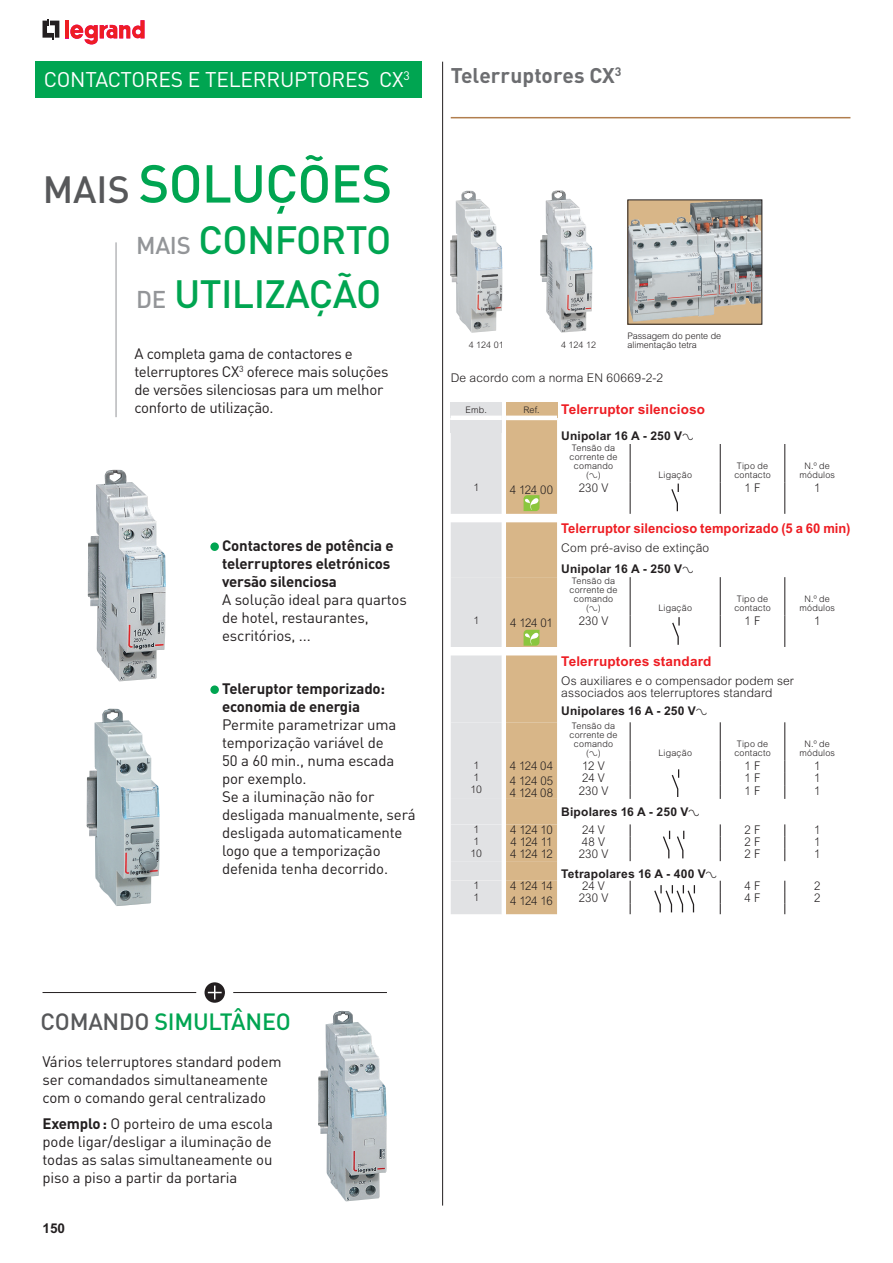
<style>
.page{position:relative;width:893px;height:1263px;background:#fff}
.page>*{position:absolute;margin:0;border:0;box-sizing:border-box;transform-origin:0 0}
.t1{font:500 52.5px "DIN Pro";letter-spacing:-.015em;color:#00a551}
.t2{font:500 39px/54px "DIN Pro";letter-spacing:-.015em;color:#00a551}
.t3{font:500 23.25px "DIN Pro";letter-spacing:-.01em;color:#00a551}
.t4{font:21px "DIN Pro";letter-spacing:-.01em;color:#fff}
.t5{font:700 21px "DIN Pro";letter-spacing:-.005em;color:#6c6d70}
.t6{font:15px/18px "DIN Pro";letter-spacing:-.01em;color:#231f20}
.t7{font:700 15px/18px "DIN Pro";letter-spacing:-.01em;color:#231f20}
.t8{font:700 13.5px "Arial";letter-spacing:.01em;color:#ee1d23}
.t9{font:700 13.5px "Arial";letter-spacing:.01em;color:#ee1d23;scale:.96 1}
.t10{font:700 13.5px "Arial";color:#231f20}
.t11{font:300 12px/21px "Arial";letter-spacing:.01em;color:#231f20}
.t12{font:300 12px "Arial";letter-spacing:.01em;color:#231f20;scale:.95 1}
.t13{font:700 12px "Arial";letter-spacing:.015em;color:#231f20}
.t14{font:300 10.5px "Arial";color:#231f20}
.t15{font:300 9px/9px "Arial";letter-spacing:.02em;color:#231f20;text-align:center}
.t16{font:300 9px/9px "Arial";color:#231f20}
.s1{font-size:37.5px;color:#57585a}
.s2{font-size:24px;color:#939598}
.s3{font-family:"Legrand 2007";font-weight:400}
.s4{font-weight:700}
.s5{color:#57585a}
</style>
<div class="page">
<hr style="left:451px;top:117px;width:399px;height:1px;background:#b17e4e">
<svg style="left:43px;top:19px;width:16px;height:20px"></svg>
<hr style="left:65px;top:20px;width:4px;height:18px;background:#ee1d23">
<svg style="left:70px;top:20px;width:75px;height:25px"></svg>
<img style="left:540px;top:191px;width:53px;height:142px">
<svg style="left:451px;top:655px;width:335px;height:259px"></svg>
<img style="left:629px;top:201px;width:131px;height:121px">
<div style="left:627px;top:199px;width:135px;height:126px;border:1px solid #231f20"></div>
<svg style="left:451px;top:403px;width:335px;height:111px"></svg>
<svg style="left:451px;top:522px;width:335px;height:125px"></svg>
<img style="left:450px;top:191px;width:53px;height:142px">
<div style="left:451px;top:420px;width:51px;height:12px;background:#e1e2e4"></div>
<hr style="left:116px;top:242px;width:1px;height:175px;background:#939598">
<img style="left:88px;top:470px;width:78px;height:211px">
<img style="left:87px;top:709px;width:73px;height:197px">
<img style="left:318px;top:1011px;width:69px;height:190px">
<div style="left:210px;top:542px;width:9px;height:9px;background:#00a551;border-radius:50%"></div>
<div style="left:210px;top:685px;width:9px;height:9px;background:#00a551;border-radius:50%"></div>
<div style="left:205px;top:982px;width:20px;height:21px;background:#231f20;border-radius:50%"></div>
<hr style="left:43px;top:992px;width:153px;height:1px;background:#231f20">
<hr style="left:233px;top:992px;width:154px;height:1px;background:#231f20">
<svg style="left:208px;top:986px;width:14px;height:13px"></svg>
<hr style="left:442px;top:62px;width:1px;height:1143px;background:#231f20">
<div style="left:35px;top:62px;width:387px;height:36px;background:#00a551"></div>
<h3 class="t4" style="left:44px;top:65px;width:368px">CONTACTORES E TELERRUPTORES CX<sup>3</sup></h3>
<h1 class="t1" style="left:43px;top:148px;width:351px"><span class="s1">MAIS</span> SOLUÇÕES</h1>
<h2 class="t2" style="left:136px;top:211px;width:257px"><span class="s2">MAIS</span> CONFORTO<br><span class="s2">DE</span> UTILIZAÇÃO</h2>
<p class="t6" style="left:134px;top:344px;width:256px">A completa gama de contactores e telerruptores CX<sup>3</sup> oferece mais soluções de versões silenciosas para um melhor conforto de utilização.</p>
<p class="t7" style="left:222px;top:536px;width:173px">Contactores de potência e telerruptores eletrónicos versão silenciosa</p>
<p class="t6" style="left:222px;top:590px;width:186px">A solução ideal para quartos de hotel, restaurantes, escritórios, ...</p>
<p class="t7" style="left:222px;top:679px;width:165px">Teleruptor temporizado: economia de energia</p>
<p class="t6" style="left:222px;top:715px;width:195px">Permite parametrizar uma temporização variável de<br>50 a 60 min., numa escada por exemplo.<br>Se a iluminação não for desligada manualmente, será desligada automaticamente logo que a temporização defenida tenha decorrido.</p>
<h3 class="t5" style="left:451px;top:61px;width:172px">Telerruptores CX<sup>3</sup></h3>
<p class="t15" style="left:561px;top:341px;width:37px">4 124 12</p>
<p class="t16" style="left:627px;top:331px;width:95px">Passagem do pente de alimentação tetra</p>
<p class="t11" style="left:451px;top:367px;width:214px">De acordo com a norma EN 60669-2-2</p>
<p class="t15" style="left:469px;top:341px;width:37px">4 124 01</p>
<p class="t15" style="left:466px;top:405px;width:23px">Emb.</p>
<p class="t15" style="left:523px;top:405px;width:18px">Ref.</p>
<p class="t8" style="left:561px;top:401px;width:145px">Telerruptor silencioso</p>
<p class="t13" style="left:561px;top:428px;width:134px">Unipolar 16 A - 250 V<span class="s3">A</span></p>
<p class="t15" style="left:569px;top:443px;width:50px">Tensão da corrente de comando (<span class="s3">A</span>)</p>
<p class="t15" style="left:658px;top:470px;width:35px">Ligação</p>
<p class="t15" style="left:734px;top:461px;width:38px;text-align:left">Tipo de contacto</p>
<p class="t15" style="left:799px;top:461px;width:37px">N.º de módulos</p>
<p class="t14" style="left:473px;top:481px;width:7px">1</p>
<p class="t12" style="left:510px;top:483px;width:47px">4 124 00</p>
<p class="t12" style="left:579px;top:481px;width:33px">230 V</p>
<p class="t12" style="left:745px;top:481px;width:18px">1 F</p>
<p class="t12" style="left:814px;top:481px;width:8px">1</p>
<p class="t9" style="left:561px;top:520px;width:303px">Telerruptor silencioso temporizado (5 a 60 min)</p>
<p class="t11" style="left:561px;top:537px;width:149px">Com pré-aviso de extinção<br><span class="s4">Unipolar 16 A - 250 V</span><span class="s3">A</span></p>
<p class="t15" style="left:569px;top:576px;width:50px">Tensão da corrente de comando (<span class="s3">A</span>)</p>
<p class="t15" style="left:658px;top:603px;width:35px">Ligação</p>
<p class="t15" style="left:734px;top:594px;width:38px;text-align:left">Tipo de contacto</p>
<p class="t15" style="left:799px;top:594px;width:37px">N.º de módulos</p>
<p class="t14" style="left:473px;top:614px;width:7px">1</p>
<p class="t12" style="left:510px;top:616px;width:47px">4 124 01</p>
<p class="t12" style="left:579px;top:614px;width:33px">230 V</p>
<p class="t12" style="left:745px;top:614px;width:18px">1 F</p>
<p class="t12" style="left:814px;top:614px;width:8px">1</p>
<p class="t8" style="left:561px;top:653px;width:152px">Telerruptores standard</p>
<p class="t11" style="left:561px;top:675px;width:234px;line-height:12px">Os auxiliares e o compensador podem ser associados aos telerruptores standard</p>
<p class="t13" style="left:561px;top:704px;width:148px">Unipolares 16 A - 250 V<span class="s3">A</span></p>
<p class="t15" style="left:569px;top:722px;width:50px">Tensão da corrente de comando (<span class="s3">A</span>)</p>
<p class="t15" style="left:658px;top:749px;width:35px">Ligação</p>
<p class="t15" style="left:734px;top:740px;width:38px;text-align:left">Tipo de contacto</p>
<p class="t15" style="left:799px;top:740px;width:37px">N.º de módulos</p>
<p class="t14" style="left:473px;top:759px;width:7px">1</p>
<p class="t12" style="left:510px;top:759px;width:47px">4 124 04</p>
<p class="t12" style="left:582px;top:759px;width:25px">12 V</p>
<p class="t12" style="left:745px;top:759px;width:18px">1 F</p>
<p class="t12" style="left:814px;top:759px;width:8px">1</p>
<p class="t14" style="left:473px;top:771px;width:7px">1</p>
<p class="t12" style="left:510px;top:774px;width:47px">4 124 05</p>
<p class="t12" style="left:582px;top:771px;width:25px">24 V</p>
<p class="t12" style="left:745px;top:771px;width:18px">1 F</p>
<p class="t12" style="left:814px;top:771px;width:8px">1</p>
<p class="t14" style="left:470px;top:784px;width:13px">10</p>
<p class="t12" style="left:510px;top:786px;width:47px">4 124 08</p>
<p class="t12" style="left:579px;top:784px;width:33px">230 V</p>
<p class="t12" style="left:745px;top:784px;width:18px">1 F</p>
<p class="t12" style="left:814px;top:784px;width:8px">1</p>
<p class="t13" style="left:561px;top:804px;width:141px">Bipolares 16 A - 250 V<span class="s3">A</span></p>
<p class="t14" style="left:473px;top:823px;width:7px">1</p>
<p class="t12" style="left:510px;top:823px;width:46px">4 124 10</p>
<p class="t12" style="left:582px;top:823px;width:25px">24 V</p>
<p class="t12" style="left:745px;top:823px;width:18px">2 F</p>
<p class="t12" style="left:814px;top:823px;width:8px">1</p>
<p class="t14" style="left:473px;top:835px;width:7px">1</p>
<p class="t12" style="left:510px;top:835px;width:46px">4 124 11</p>
<p class="t12" style="left:582px;top:835px;width:26px">48 V</p>
<p class="t12" style="left:745px;top:835px;width:18px">2 F</p>
<p class="t12" style="left:814px;top:835px;width:8px">1</p>
<p class="t14" style="left:470px;top:847px;width:13px">10</p>
<p class="t12" style="left:510px;top:847px;width:46px">4 124 12</p>
<p class="t12" style="left:579px;top:847px;width:33px">230 V</p>
<p class="t12" style="left:745px;top:847px;width:18px">2 F</p>
<p class="t12" style="left:814px;top:847px;width:8px">1</p>
<p class="t13" style="left:561px;top:867px;width:158px">Tetrapolares 16 A - 400 V<span class="s3">A</span></p>
<p class="t14" style="left:473px;top:879px;width:7px">1</p>
<p class="t12" style="left:510px;top:879px;width:46px">4 124 14</p>
<p class="t12" style="left:582px;top:879px;width:25px">24 V</p>
<p class="t12" style="left:745px;top:879px;width:18px">4 F</p>
<p class="t12" style="left:814px;top:879px;width:8px">2</p>
<p class="t14" style="left:473px;top:891px;width:7px">1</p>
<p class="t12" style="left:510px;top:894px;width:46px">4 124 16</p>
<p class="t12" style="left:579px;top:891px;width:33px">230 V</p>
<p class="t12" style="left:745px;top:891px;width:18px">4 F</p>
<p class="t12" style="left:814px;top:891px;width:8px">2</p>
<h3 class="t3" style="left:41px;top:1006px;width:252px"><span class="s5">COMANDO</span> SIMULTÂNEO</h3>
<p class="t6" style="left:43px;top:1052px;width:241px">Vários telerruptores standard podem ser comandados simultaneamente com o comando geral centralizado</p>
<p class="t6" style="left:43px;top:1114px;width:232px;text-align:justify"><span class="s4">Exemplo:</span> O porteiro de uma escola pode ligar/desligar a iluminação de todas as salas simultaneamente ou piso a piso a partir da portaria</p>
<p class="t10" style="left:43px;top:1220px;width:24px">150</p>
</div>
